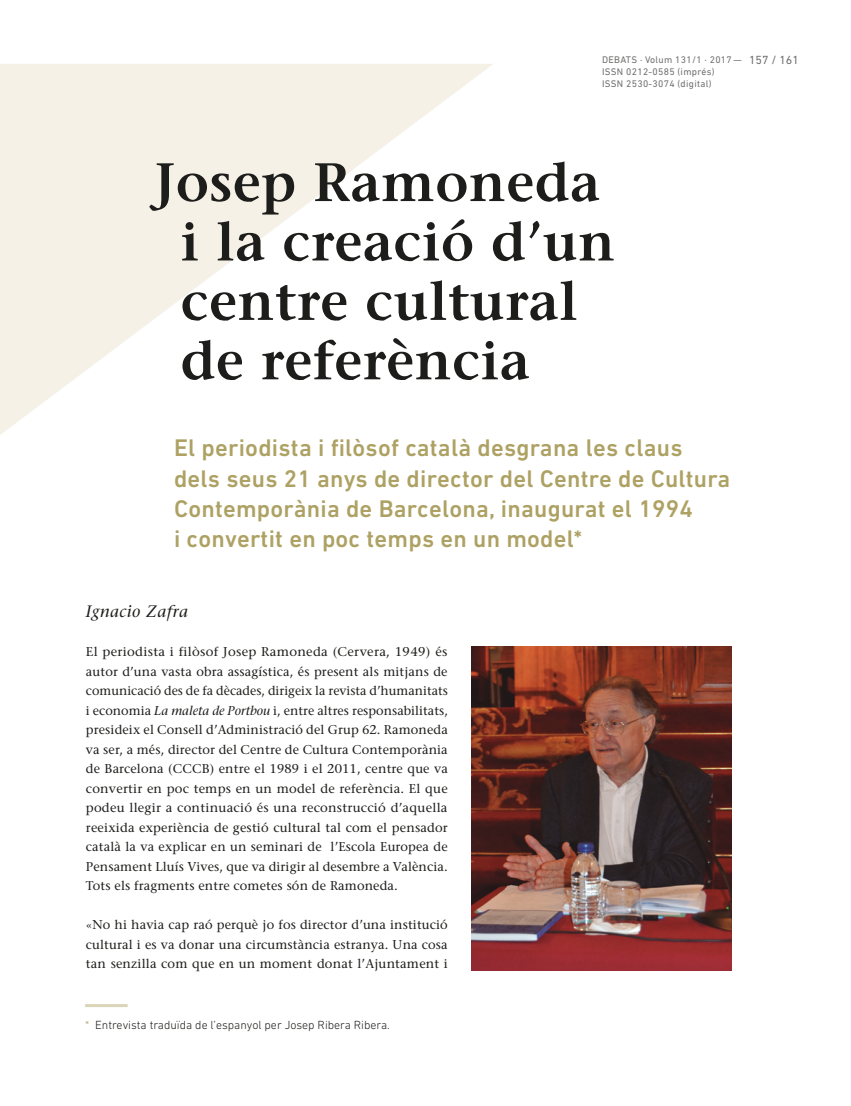
<style>
.page{position:relative;width:851px;height:1106px;background:#fff}
.page>*{position:absolute;margin:0;border:0;box-sizing:border-box;transform-origin:0 0}
.t1{font:600 53.85px/59.4px "Stone Serif";letter-spacing:.01em;color:#1d1d1b}
.t2{font:500 24.45px/30px "DIN Next LT Pro";letter-spacing:.01em;color:#ada163}
.t3{font:italic 16.5px "Stone Serif";letter-spacing:.03em;color:#1d1d1b}
.t4{font:12.75px/19.5px "Stone Serif";letter-spacing:.01em;color:#1d1d1b;text-align:justify}
.t5{font:300 12px "DIN Next LT Pro";color:#1d1d1b}
.t6{font:9.75px/11.7px "DIN Next LT Pro";letter-spacing:.03em;color:#70706f}
.s1{font-size:12px}
.s2{font-style:italic}
.s3{color:#ada163}
</style>
<div class="page">
<svg style="left:0;top:64px;width:493px;height:371px;fill:#f8f4ed"></svg>
<hr style="left:85px;top:1004px;width:43px;height:3px;background:#dbd4b7">
<img style="left:471px;top:647px;width:260px;height:324px">
<p class="t6" style="left:602px;top:54px;width:198px">DEBATS · Volum 131/1 · 2017 — <span class="s1">157 / 161<br></span>ISSN 0212‑0585 (imprés)<br>ISSN 2530‑3074 (digital)</p>
<h1 class="t1" style="left:181px;top:153px;width:436px;text-indent:-26px">Josep Ramoneda i la creació d’un centre cultural de referència</h1>
<h2 class="t2" style="left:174px;top:433px;width:557px">El periodista i filòsof català desgrana les claus dels seus 21 anys de director del Centre de Cultura Contemporània de Barcelona, inaugurat el 1994<br>i convertit en poc temps en un model*</h2>
<p class="t3" style="left:86px;top:601px;width:103px">Ignacio Zafra</p>
<p class="t4" style="left:86px;top:642px;width:363px">El periodista i filòsof Josep Ramoneda (Cervera, 1949) és autor d’una vasta obra assagística, és present als mitjans de comunicació des de fa dècades, dirigeix la revista d’humanitats i economia <span class="s2">La maleta de Portbou</span> i, entre altres responsabilitats, presideix el Consell d’Administració del Grup 62. Ramoneda va ser, a més, director del Centre de Cultura Contemporània de Barcelona (CCCB) entre el 1989 i el 2011, centre que va convertir en poc temps en un model de referència. El que podeu llegir a continuació és una reconstrucció d’aquella reeixida experiència de gestió cultural tal com el pensador català la va explicar en un seminari de l’Escola Europea de Pensament Lluís Vives, que va dirigir al desembre a València.<br>Tots els fragments entre cometes són de Ramoneda.</p>
<p class="t4" style="left:86px;top:915px;width:363px">«No hi havia cap raó perquè jo fos director d’una institució cultural i es va donar una circumstància estranya. Una cosa tan senzilla com que en un moment donat l’Ajuntament i</p>
<p class="t5" style="left:85px;top:1018px;width:306px"><span class="s3">*</span> Entrevista traduïda de l’espanyol per Josep Ribera Ribera.</p>
</div>
